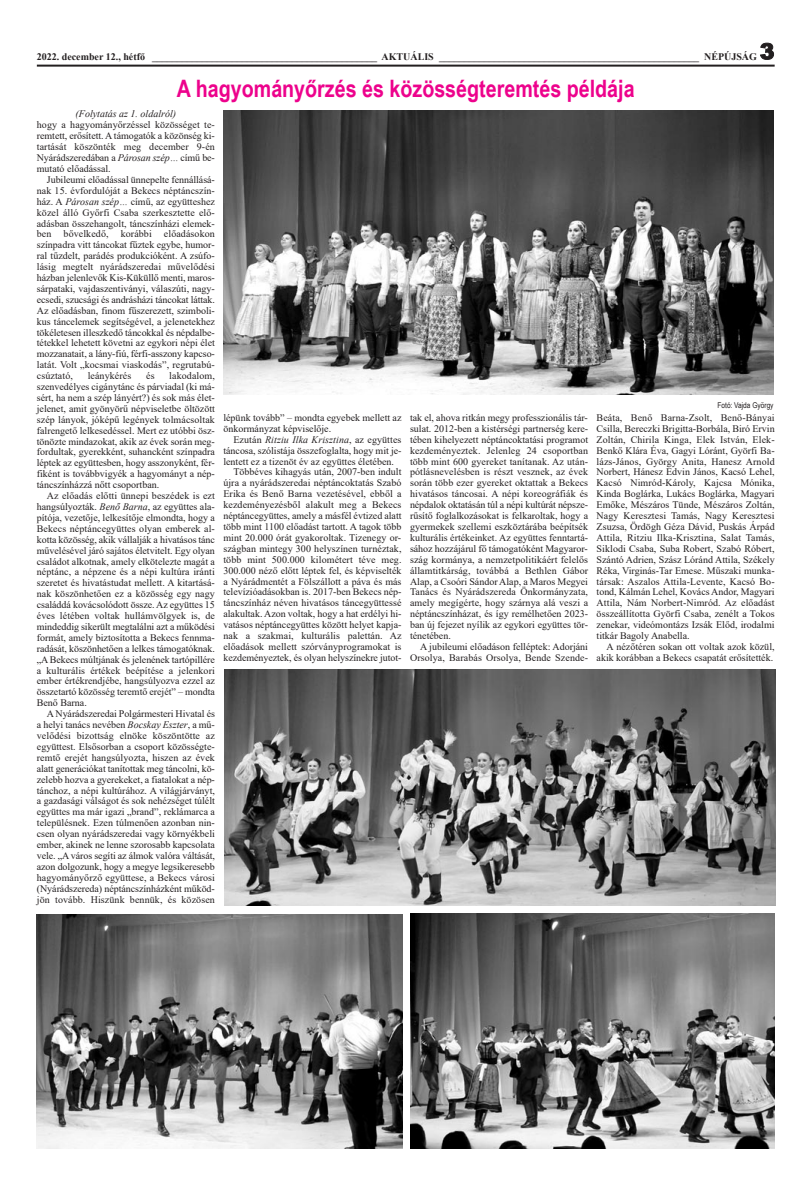
<style>
.page{position:relative;width:811px;height:1191px;background:#fff}
.page>*{position:absolute;margin:0;border:0;box-sizing:border-box;transform-origin:0 0}
.t1{font:700 24px "Arial Narrow";color:#ed028c}
.t2{font:10px/10.9px "Times New Roman";color:#231f20;text-align:justify}
.t3{font:700 10px "Times New Roman";color:#231f20}
.t4{font:italic 10px "Times New Roman";color:#231f20}
.t5{font:8px "Arial Narrow";color:#231f20}
.s1{font-family:"Arial";font-weight:900;font-size:22px}
.s2{font-style:italic}
</style>
<div class="page">
<hr style="left:37px;top:65px;width:737px;height:2px;background:#231f20">
<img style="left:223px;top:110px;width:550px;height:284px">
<img style="left:37px;top:914px;width:365px;height:234px">
<img style="left:410px;top:913px;width:365px;height:235px">
<img style="left:224px;top:669px;width:552px;height:237px">
<p class="t3" style="left:37px;top:51px;width:739px">2022. december 12., hétfő _____________________________________________ AKTUÁLIS ____________________________________________________ NÉPÚJSÁG <span class="s1">3</span></p>
<p class="t1" style="left:177px;top:74px;width:459px">A hagyományőrzés és közösségteremtés példája</p>
<p class="t4" style="left:76px;top:108px;width:102px">(Folytatás az 1. oldalról)</p>
<p class="t2" style="left:37px;top:119px;width:180px">hogy a hagyományőrzéssel közösséget te&shy;remtett, erősített. A támogatók a közönség ki&shy;tartását köszönték meg december 9-én Nyárádszeredában a <span class="s2">Párosan szép…</span> című be&shy;mutató előadással.</p>
<p class="t2" style="left:37px;top:174px;width:180px;text-indent:10px">Jubileumi előadással ünnepelte fennállásá&shy;nak 15. évfordulóját a Bekecs néptáncszín&shy;ház. A <span class="s2">Párosan szép…</span> című, az együtteshez közel álló Győrfi Csaba szerkesztette elő&shy;adásban összehangolt, táncszínházi elemek&shy;ben bővelkedő, korábbi előadásokon színpadra vitt táncokat fűztek egybe, humor&shy;ral tűzdelt, parádés produkcióként. A zsúfo&shy;lásig megtelt nyárádszeredai művelődési házban jelenlevők Kis-Küküllő menti, maros&shy;sárpataki, vajdaszentiványi, válaszúti, nagy&shy;ecsedi, szucsági és andrásházi táncokat láttak.<br>Az előadásban, finom fűszerezett, szimboli&shy;kus táncelemek segítségével, a jelenetekhez tökéletesen illeszkedő táncokkal és népdalbe&shy;tétekkel lehetett követni az egykori népi élet mozzanatait, a lány-fiú, férfi-asszony kapcso&shy;latát. Volt „kocsmai viaskodás”, regrutabú&shy;csúztató,</p>
<p class="t2" style="left:37px;top:370px;width:180px;text-indent:132px">lakodalom, szenvedélyes cigánytánc és párviadal (ki má&shy;sért, ha nem a szép lányért?) és sok más élet&shy;jelenet, amit gyönyörű népviseletbe öltözött szép lányok, jóképű legények tolmácsoltak falrengető lelkesedéssel. Mert ez utóbbi ösz&shy;tönözte mindazokat, akik az évek során meg&shy;fordultak, gyerekként, suhancként színpadra léptek az együttesben, hogy asszonyként, fér&shy;fiként is továbbvigyék a hagyományt a nép&shy;táncszínházzá nőtt csoportban.</p>
<p class="t2" style="left:37px;top:490px;width:180px;text-indent:10px">Az előadás előtti ünnepi beszédek is ezt hangsúlyozták. <span class="s2">Benő Barna</span>, az együttes ala&shy;pítója, vezetője, lelkesítője elmondta, hogy a Bekecs néptáncegyüttes olyan emberek al&shy;kotta közösség, akik vállalják a hivatásos tánc művelésével járó sajátos életvitelt. Egy olyan családot alkotnak, amely elkötelezte magát a néptánc, a népzene és a népi kultúra iránti szeretet és hivatástudat mellett. A kitartásá&shy;nak köszönhetően ez a közösség egy nagy családdá kovácsolódott össze. Az együttes 15 éves létében voltak hullámvölgyek is, de mindeddig sikerült megtalálni azt a működési formát, amely biztosította a Bekecs fennma&shy;radását, köszönhetően a lelkes támogatóknak. „A Bekecs múltjának és jelenének tartópillére a kulturális értékek beépítése a jelenkori ember értékrendjébe, hangsúlyozva ezzel az összetartó közösség teremtő erejét” – mondta Benő Barna.</p>
<p class="t2" style="left:37px;top:708px;width:180px;text-indent:10px">A Nyárádszeredai Polgármesteri Hivatal és a helyi tanács nevében <span class="s2">Bocskay Eszter</span>, a mű&shy;velődési bizottság elnöke köszöntötte az együttest. Elsősorban a csoport közösségte&shy;remtő erejét hangsúlyozta, hiszen az évek alatt generációkat tanítottak meg táncolni, kö&shy;zelebb hozva a gyerekeket, a fiatalokat a nép&shy;tánchoz, a népi kultúrához. A világjárványt, a gazdasági válságot és sok nehézséget túlélt együttes ma már igazi „brand”, reklámarca a településnek. Ezen túlmenően azonban nin&shy;csen olyan nyárádszeredai vagy környékbeli ember, akinek ne lenne szorosabb kapcsolata vele. „A város segíti az álmok valóra váltását, azon dolgozunk, hogy a megye legsikeresebb hagyományőrző együttese, a Bekecs városi (Nyárádszereda) néptáncszínházként működ&shy;jön tovább. Hiszünk bennük, és közösen</p>
<p class="t2" style="left:88px;top:370px;width:45px">leánykérés</p>
<p class="t2" style="left:146px;top:370px;width:10px">és</p>
<p class="t2" style="left:223px;top:412px;width:180px">lépünk tovább” – mondta egyebek mellett az önkormányzat képviselője.</p>
<p class="t2" style="left:223px;top:434px;width:180px;text-indent:10px">Ezután <span class="s2">Ritziu Ilka Krisztina</span>, az együttes táncosa, szólistája összefoglalta, hogy mit je&shy;lentett ez a tizenöt év az együttes életében.</p>
<p class="t2" style="left:223px;top:466px;width:180px;text-indent:10px">Többéves kihagyás után, 2007-ben indult újra a nyárádszeredai néptáncoktatás Szabó Erika és Benő Barna vezetésével, ebből a kezdeményezésből alakult meg a Bekecs néptáncegyüttes, amely a másfél évtized alatt több mint 1100 előadást tartott. A tagok több mint 20.000 órát gyakoroltak. Tizenegy or&shy;szágban mintegy 300 helyszínen turnéztak, több mint 500.000 kilométert téve meg.<br>300.000 néző előtt léptek fel, és képviselték a Nyárádmentét a Fölszállott a páva és más televízióadásokban is. 2017-ben Bekecs nép&shy;táncszínház néven hivatásos táncegyüttessé alakultak. Azon voltak, hogy a hat erdélyi hi&shy;vatásos néptáncegyüttes között helyet kapja&shy;nak a szakmai, kulturális palettán. Az előadások mellett szórványprogramokat is kezdeményeztek, és olyan helyszínekre jutot-</p>
<p class="t2" style="left:410px;top:412px;width:180px">tak el, ahova ritkán megy professzionális tár&shy;sulat. 2012-ben a kistérségi partnerség kere&shy;tében kihelyezett néptáncoktatási programot kezdeményeztek. Jelenleg 24 csoportban több mint 600 gyereket tanítanak. Az után&shy;pótlásnevelésben is részt vesznek, az évek során több ezer gyereket oktattak a Bekecs hivatásos táncosai. A népi koreográfiák és népdalok oktatásán túl a népi kultúrát népsze&shy;rűsítő foglalkozásokat is felkaroltak, hogy a gyermekek szellemi eszköztárába beépítsék kulturális értékeinket. Az együttes fenntartá&shy;sához hozzájárul fő támogatóként Magyaror&shy;szág kormánya, a nemzetpolitikáért felelős államtitkárság, továbbá a Bethlen Gábor Alap, a Csoóri Sándor Alap, a Maros Megyei Tanács és Nyárádszereda Önkormányzata, amely megígérte, hogy szárnya alá veszi a néptáncszínházat, és így remélhetően 2023- ban új fejezet nyílik az egykori együttes tör&shy;ténetében.</p>
<p class="t2" style="left:410px;top:641px;width:180px;text-align:right">A jubileumi előadáson felléptek: Adorjáni<br>Orsolya, Barabás Orsolya, Bende Szende-</p>
<p class="t5" style="left:717px;top:400px;width:58px">Fotó: Vajda György</p>
<p class="t2" style="left:596px;top:412px;width:180px">Beáta, Benő Barna-Zsolt, Benő-Bányai Csilla, Bereczki Brigitta-Borbála, Biró Ervin Zoltán, Chirila Kinga, Elek István, Elek-Benkő Klára Éva, Gagyi Lóránt, Györfi Ba&shy;lázs-János, György Anita, Hanesz Arnold Norbert, Hánesz Edvin János, Kacsó Lehel, Kacsó Nimród-Károly, Kajcsa Mónika, Kinda Boglárka, Lukács Boglárka, Magyari Emőke, Mészáros Tünde, Mészáros Zoltán, Nagy Keresztesi Tamás, Nagy Keresztesi Zsuzsa, Ördögh Géza Dávid, Puskás Árpád Attila, Ritziu Ilka-Krisztina, Salat Tamás, Siklodi Csaba, Suba Robert, Szabó Róbert, Szántó Adrien, Szász Lóránd Attila, Székely Réka, Virginás-Tar Emese. Műszaki munka&shy;társak: Aszalos Attila-Levente, Kacsó Bo&shy;tond, Kálmán Lehel, Kovács Andor, Magyari Attila, Nám Norbert-Nimród. Az előadást összeállította Györfi Csaba, zenélt a Tokos zenekar, videómontázs Izsák Előd, irodalmi titkár Bagoly Anabella.</p>
<p class="t2" style="left:596px;top:641px;width:180px;text-align:right">A nézőtéren sokan ott voltak azok közül, akik korábban a Bekecs csapatát erősítették.</p>
</div>
